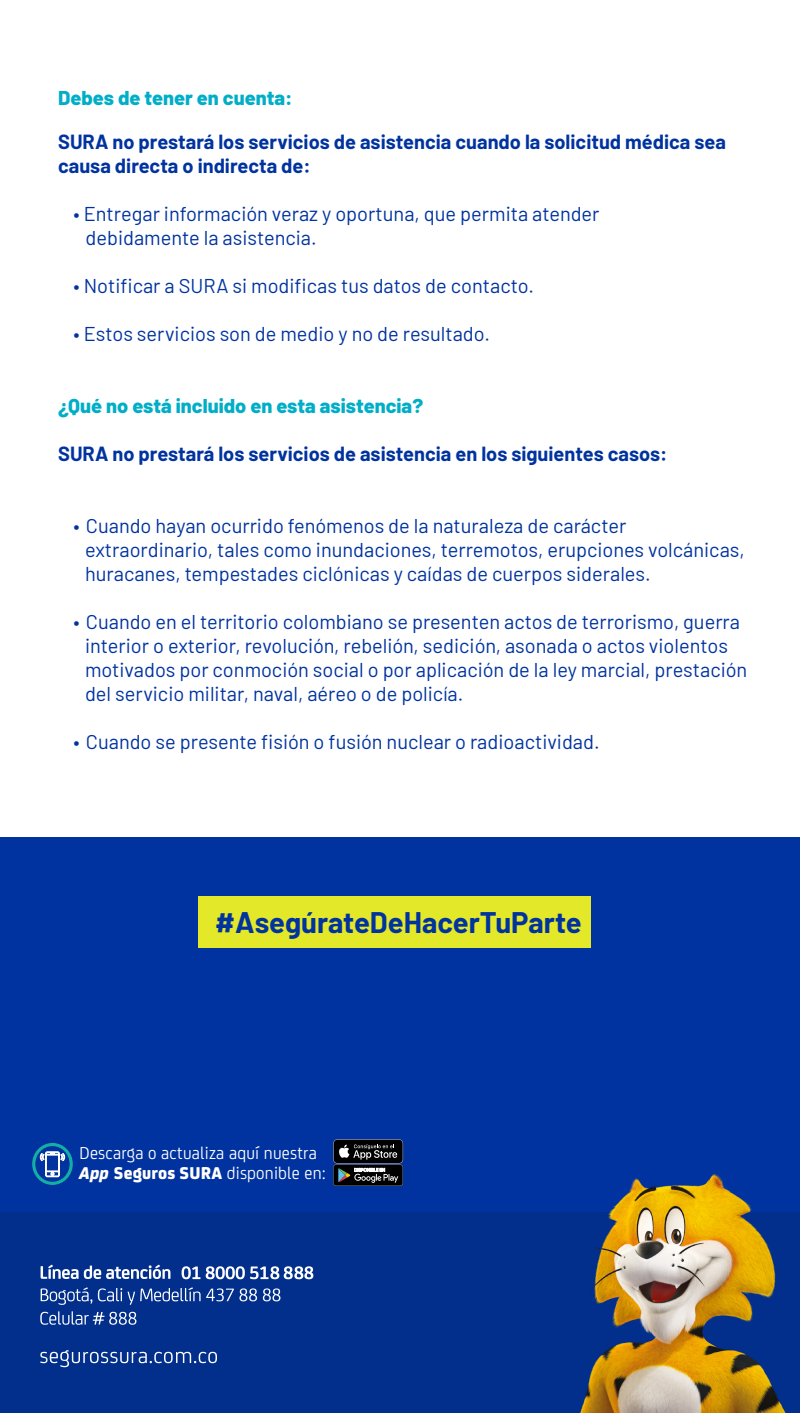
<style>
.page{position:relative;width:800px;height:1413px;background:#fff}
.page>*{position:absolute;margin:0;border:0;box-sizing:border-box;transform-origin:0 0}
.t1{font:700 29.1px "Barlow";color:#0033a0}
.t2{font:20px/24px "Barlow";color:#0033a0}
.t3{font:700 20px/24px "Barlow";color:#0033a0}
.t4{font:800 20px "Barlow";color:#00aec7}
.t5{font:18.3px/19.8px "FS Joey";letter-spacing:.01em;color:#fff;scale:.96 1}
.s1{font-weight:800;font-style:italic}
.s2{font-weight:800}
</style>
<div class="page">
<div style="left:0;top:837px;width:800px;height:576px;background:#0033a0"></div>
<div style="left:0;top:1212px;width:800px;height:200px;background:#012f8b"></div>
<div style="left:198px;top:896px;width:393px;height:51px;background:#e3e829"></div>
<img style="left:551px;top:1174px;width:249px;height:239px">
<svg style="left:40px;top:1350px;width:177px;height:17px"></svg>
<svg style="left:41px;top:1265px;width:129px;height:14px"></svg>
<svg style="left:182px;top:1266px;width:18px;height:13px"></svg>
<svg style="left:206px;top:1266px;width:107px;height:13px"></svg>
<svg style="left:41px;top:1287px;width:51px;height:18px"></svg>
<svg style="left:98px;top:1288px;width:24px;height:13px"></svg>
<svg style="left:128px;top:1287px;width:129px;height:18px"></svg>
<svg style="left:263px;top:1288px;width:17px;height:13px"></svg>
<svg style="left:40px;top:1311px;width:96px;height:14px"></svg>
<div style="left:32px;top:1143px;width:41px;height:42px;border:3px solid #13afa5;border-radius:50%"></div>
<svg style="left:39px;top:1151px;width:27px;height:26px"></svg>
<svg style="left:333px;top:1139px;width:70px;height:47px;background:#323437"></svg>
<p class="t4" style="left:58px;top:83px;width:236px">Debes de tener en cuenta:</p>
<p class="t3" style="left:58px;top:129px;width:669px">SURA no prestará los servicios de asistencia cuando la solicitud médica sea causa directa o indirecta de:</p>
<p class="t2" style="left:86px;top:201px;width:515px;text-indent:-12px">• Entregar información veraz y oportuna, que permita atender debidamente la asistencia.</p>
<p class="t2" style="left:74px;top:273px;width:462px">• Notificar a SURA si modificas tus datos de contacto.</p>
<p class="t2" style="left:74px;top:321px;width:418px">• Estos servicios son de medio y no de resultado.</p>
<p class="t4" style="left:58px;top:391px;width:367px">¿Qué no está incluido en esta asistencia?</p>
<p class="t3" style="left:58px;top:441px;width:611px">SURA no prestará los servicios de asistencia en los siguientes casos:</p>
<p class="t2" style="left:85px;top:513px;width:661px;text-indent:-12px">• Cuando hayan ocurrido fenómenos de la naturaleza de carácter extraordinario, tales como inundaciones, terremotos, erupciones volcánicas, huracanes, tempestades ciclónicas y caídas de cuerpos siderales.</p>
<p class="t2" style="left:85px;top:609px;width:664px;text-indent:-12px">• Cuando en el territorio colombiano se presenten actos de terrorismo, guerra interior o exterior, revolución, rebelión, sedición, asonada o actos violentos motivados por conmoción social o por aplicación de la ley marcial, prestación del servicio militar, naval, aéreo o de policía.</p>
<p class="t2" style="left:74px;top:729px;width:528px">• Cuando se presente fisión o fusión nuclear o radioactividad.</p>
<h1 class="t1" style="left:215px;top:901px;width:368px">#AsegúrateDeHacerTuParte</h1>
<p class="t5" style="left:80px;top:1142px;width:258px">Descarga o actualiza aquí nuestra<br><span class="s1">App</span> <span class="s2">Seguros SURA</span> disponible en:</p>
</div>
